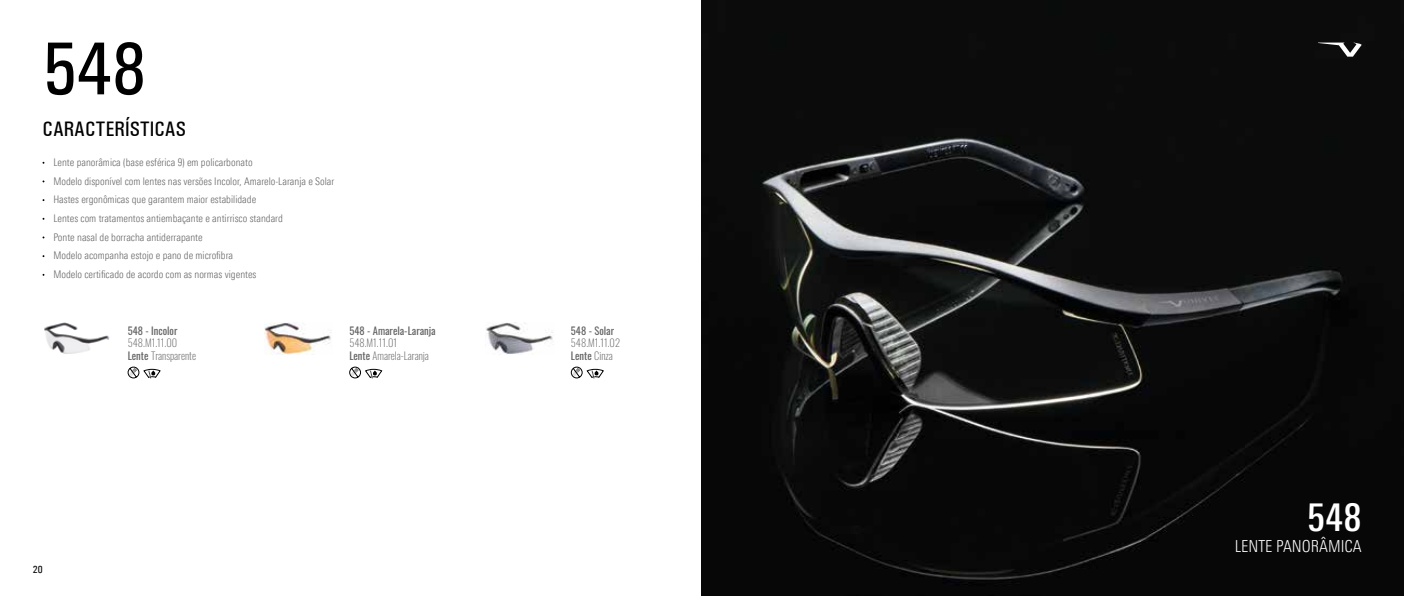
<style>
.page{position:relative;width:1404px;height:596px;background:#fff}
.page>*{position:absolute;margin:0;border:0;box-sizing:border-box;transform-origin:0 0}
.t1{font:500 condensed 75px "Univers";color:#000}
.t2{font:500 condensed 38.85px "Linotype Univers";color:#fff}
.t3{font:500 condensed 21px "Univers";color:#000}
.t4{font:300 condensed 16.5px "Linotype Univers";color:#fff}
.t5{font:300 condensed 10.5px "Univers Next Pro";color:#646363}
.t6{font:200 10.5px/12.6px "Oswald";color:#646363}
.t7{font:10.5px "Oswald";color:#646363}
.t8{font:500 condensed 10.5px "Univers";color:#000}
.s1{font-weight:400}
</style>
<div class="page">
<img style="left:702px;top:0;width:701px;height:595px">
<svg style="left:1317px;top:43px;width:44px;height:14px"></svg>
<img style="left:264px;top:322px;width:67px;height:32px">
<img style="left:44px;top:322px;width:66px;height:32px">
<svg style="left:127px;top:366px;width:34px;height:13px"></svg>
<svg style="left:349px;top:366px;width:33px;height:13px"></svg>
<svg style="left:570px;top:366px;width:34px;height:13px"></svg>
<img style="left:485px;top:322px;width:69px;height:32px">
<h1 class="t1" style="left:43px;top:25px;width:105px">548</h1>
<h3 class="t3" style="left:43px;top:117px;width:145px">CARACTERÍSTICAS</h3>
<p class="t5" style="left:53px;top:156px;width:201px">Lente panorâmica (base esférica 9) em policarbonato</p>
<p class="t5" style="left:53px;top:193px;width:204px">Hastes ergonômicas que garantem maior estabilidade</p>
<p class="t5" style="left:53px;top:175px;width:282px">Modelo disponível com lentes nas versões Incolor, Amarelo-Laranja e Solar</p>
<p class="t5" style="left:53px;top:212px;width:231px">Lentes com tratamentos antiembaçante e antirrisco standard</p>
<p class="t5" style="left:53px;top:249px;width:181px">Modelo acompanha estojo e pano de microfibra</p>
<p class="t5" style="left:53px;top:231px;width:151px">Ponte nasal de borracha antiderrapante</p>
<p class="t5" style="left:53px;top:268px;width:205px">Modelo certificado de acordo com as normas vigentes</p>
<p class="t7" style="left:128px;top:321px;width:51px">548 - Incolor</p>
<p class="t6" style="left:128px;top:335px;width:70px">548.M1.11.00<br><span class="s1">Lente</span> Transparente</p>
<p class="t7" style="left:349px;top:321px;width:88px">548 - Amarela-Laranja</p>
<p class="t6" style="left:349px;top:335px;width:81px">548.M1.11.01<br><span class="s1">Lente</span> Amarela-Laranja</p>
<p class="t8" style="left:33px;top:563px;width:11px">20</p>
<p class="t7" style="left:571px;top:321px;width:45px">548 - Solar</p>
<p class="t6" style="left:571px;top:335px;width:51px">548.M1.11.02<br><span class="s1">Lente</span> Cinza</p>
<h2 class="t2" style="left:1306px;top:494px;width:56px">548</h2>
<h3 class="t4" style="left:1234px;top:536px;width:128px">LENTE PANORÂMICA</h3>
</div>
